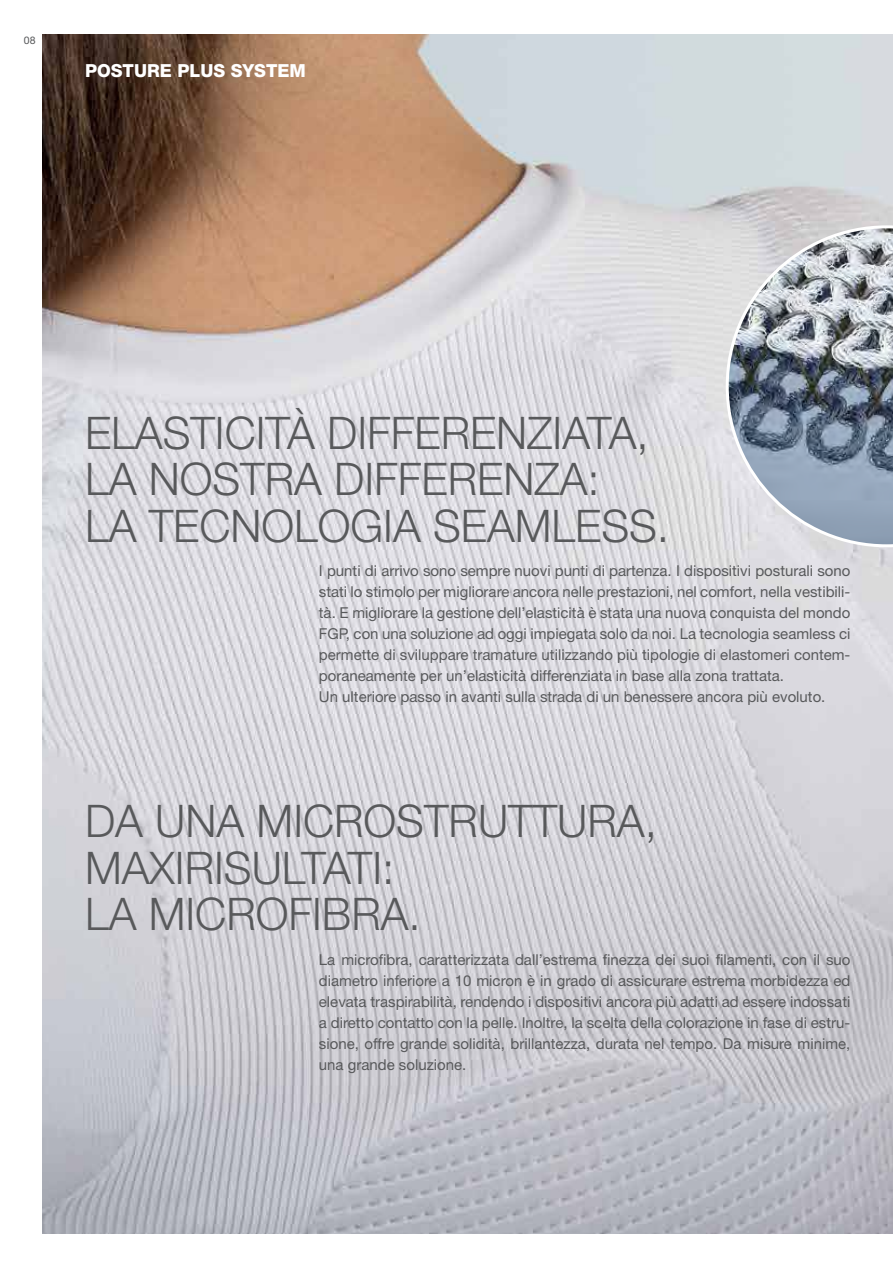
<style>
.page{position:relative;width:893px;height:1263px;background:#fff}
.page>*{position:absolute;margin:0;border:0;box-sizing:border-box;transform-origin:0 0}
.t1{font:300 45px/46.5px "Helvetica Neue LT Std";color:#58595b}
.t2{font:800 18px "Helvetica Neue LT Std";color:#fff}
.t3{font:15px/21px "Helvetica Neue LT Std";color:#58595b}
.t4{font:10.5px "Helvetica Neue LT Std";color:#58595b}
</style>
<div class="page">
<img style="left:43px;top:34px;width:850px;height:1199px">
<svg style="left:726px;top:225px;width:167px;height:322px;background:#9ca4b0"></svg>
<p class="t4" style="left:24px;top:34px;width:13px">08</p>
<p class="t2" style="left:85px;top:60px;width:222px">POSTURE PLUS SYSTEM</p>
<h1 class="t1" style="left:85px;top:409px;width:586px">ELASTICITÀ DIFFERENZIATA,<br>LA NOSTRA DIFFERENZA:<br>LA TECNOLOGIA SEAMLESS.</h1>
<p class="t3" style="left:319px;top:560px;width:533px">I punti di arrivo sono sempre nuovi punti di partenza. I dispositivi posturali sono stati lo stimolo per migliorare ancora nelle prestazioni, nel comfort, nella vestibili&shy;tà. E migliorare la gestione dell’elasticità è stata una nuova conquista del mondo FGP, con una soluzione ad oggi impiegata solo da noi. La tecnologia seamless ci permette di sviluppare tramature utilizzando più tipologie di elastomeri contem&shy;poraneamente per un’elasticità differenziata in base alla zona trattata.<br>Un ulteriore passo in avanti sulla strada di un benessere ancora più evoluto.</p>
<h1 class="t1" style="left:85px;top:797px;width:573px">DA UNA MICROSTRUTTURA,<br>MAXIRISULTATI:<br>LA MICROFIBRA.</h1>
<p class="t3" style="left:319px;top:949px;width:533px;text-align:justify">La microfibra, caratterizzata dall’estrema finezza dei suoi filamenti, con il suo diametro inferiore a 10 micron è in grado di assicurare estrema morbidezza ed elevata traspirabilità, rendendo i dispositivi ancora più adatti ad essere indossati a diretto contatto con la pelle. Inoltre, la scelta della colorazione in fase di estru&shy;sione, offre grande solidità, brillantezza, durata nel tempo. Da misure minime, una grande soluzione.</p>
</div>
